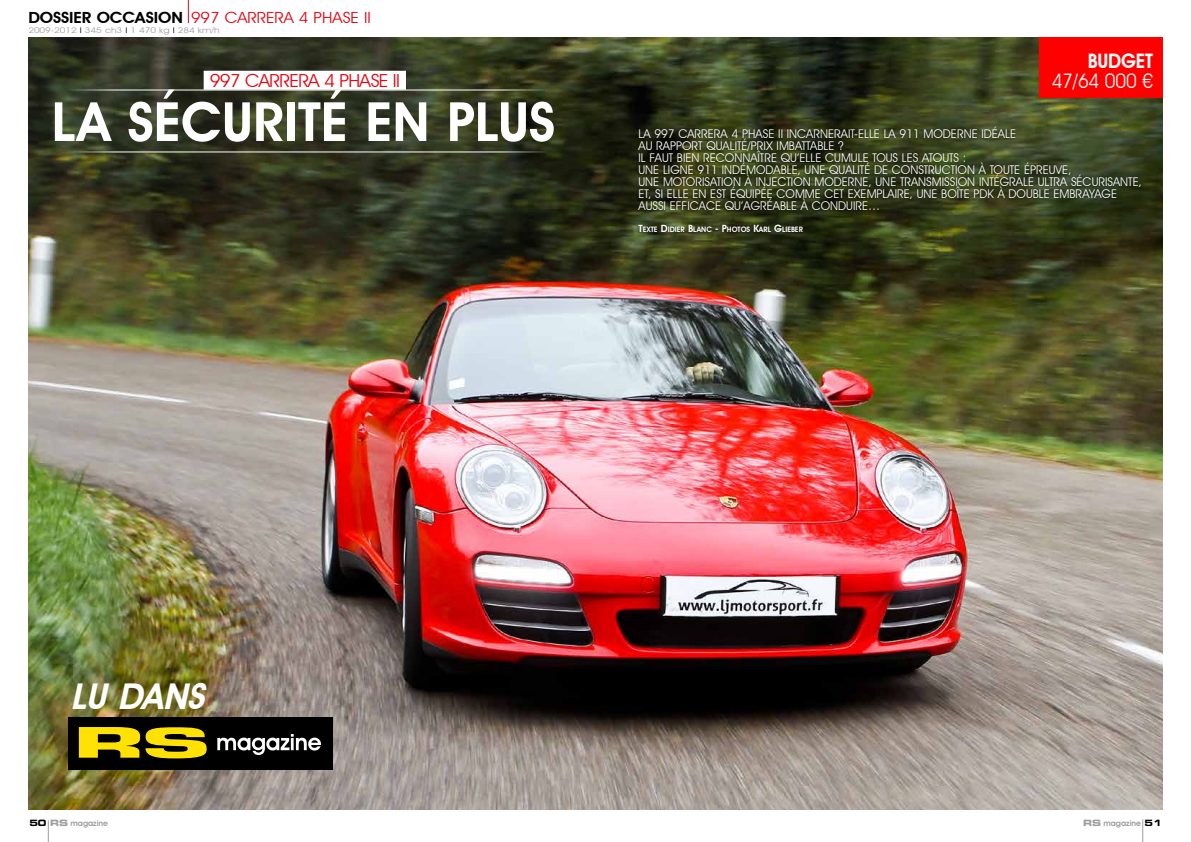
<style>
.page{position:relative;width:1191px;height:842px;background:#fff}
.page>*{position:absolute;margin:0;border:0;box-sizing:border-box;transform-origin:0 0}
.t1{font:600 54.3px "Avant Garde IT Cby BT";color:#fff}
.t2{font:italic 600 35.6px "Avant Garde IT Cby BT";color:#fff}
.t3{font:20px "Avant Garde IT Cby BT";letter-spacing:-.01em;color:#fff;scale:.95 1}
.t4{font:600 20px "Avant Garde IT Cby BT";letter-spacing:-.01em;color:#fff;scale:.95 1}
.t5{font:18px "Avant Garde IT Cby BT";letter-spacing:-.04em;color:#e30613;scale:1.07 1}
.t6{font:15.4px "Avant Garde IT Cby BT";letter-spacing:-.005em;color:#e30613;scale:1.1 1}
.t7{font:12px/12px "Avant Garde IT Cby BT";color:#fff}
.t8{font:600 8px "Avant Garde IT Cby BT";color:#9d9d9c}
.t9{font:7.8px "Avant Garde IT Cby BT";color:#9d9d9c;scale:1.28 1}
.t10{font:600 7.5px "Avant Garde IT Cby BT";color:#fff}
.s1{font-weight:600;color:#000}
.s2{color:#000}
.s3{font-size:10px}
.s4{font-family:"Eurostile Bold Extended Two";font-weight:400;font-size:8.7px;color:#000}
.s5{font-family:"Eurostile Bold Extended Two";font-weight:400;font-size:8.7px}
</style>
<div class="page">
<img style="left:28px;top:38px;width:1134px;height:772px">
<div style="left:204px;top:71px;width:202px;height:19px;background:#fff"></div>
<hr style="left:64px;top:90px;width:484px;height:1px;background:#fff">
<hr style="left:64px;top:151px;width:484px;height:1px;background:#fff">
<div style="left:635px;top:124px;width:508px;height:111px;background:#000;opacity:.75"></div>
<svg style="left:48px;top:820px;width:1px;height:22px"></svg>
<svg style="left:1142px;top:819px;width:1px;height:23px"></svg>
<svg style="left:188px;top:0;width:1px;height:23px"></svg>
<div style="left:1038px;top:38px;width:124px;height:60px;background:#f00"></div>
<div style="left:68px;top:717px;width:264px;height:52px;background:#000"></div>
<svg style="left:217px;top:734px;width:104px;height:21px"></svg>
<svg style="left:79px;top:727px;width:128px;height:31px"></svg>
<p class="t6" style="left:28px;top:8px;width:313px"><span class="s1">DOSSIER OCCASION</span> 997 CARRERA 4 PHASE II</p>
<p class="t9" style="left:28px;top:25px;width:151px">2009-2012 <span class="s2">I</span> 345 ch3 <span class="s2">I</span> 1 470 kg <span class="s2">I</span> 284 km/h</p>
<h3 class="t5" style="left:210px;top:70px;width:179px">997 CARRERA 4 PHASE II</h3>
<h1 class="t1" style="left:52px;top:89px;width:505px">LA SÉCURITÉ EN PLUS</h1>
<h3 class="t4" style="left:1087px;top:49px;width:70px">BUDGET</h3>
<h3 class="t3" style="left:1051px;top:69px;width:108px">47/64 000 €</h3>
<p class="t7" style="left:638px;top:128px;width:505px">LA 997 CARRERA 4 PHASE II INCARNERAIT-ELLE LA 911 MODERNE IDÉALE<br>AU RAPPORT QUALITÉ/PRIX IMBATTABLE ?<br>IL FAUT BIEN RECONNAÎTRE QU’ELLE CUMULE TOUS LES ATOUTS :<br>UNE LIGNE 911 INDÉMODABLE, UNE QUALITÉ DE CONSTRUCTION À TOUTE ÉPREUVE,<br>UNE MOTORISATION À INJECTION MODERNE, UNE TRANSMISSION INTÉGRALE ULTRA SÉCURISANTE, ET, SI ELLE EN EST ÉQUIPÉE COMME CET EXEMPLAIRE, UNE BOÎTE PDK À DOUBLE EMBRAYAGE AUSSI EFFICACE QU’AGRÉABLE À CONDUIRE…</p>
<p class="t10" style="left:638px;top:225px;width:166px"><span class="s3">T</span>EXTE <span class="s3">D</span>IDIER <span class="s3">B</span>LANC <span class="s3">- P</span>HOTOS <span class="s3">K</span>ARL <span class="s3">G</span>LIEBER</p>
<h2 class="t2" style="left:71px;top:675px;width:144px">LU DANS</h2>
<p class="t8" style="left:29px;top:818px;width:80px"><span class="s4">50</span> <span class="s5">RS</span> magazine</p>
<p class="t8" style="left:1083px;top:818px;width:80px"><span class="s5">RS</span> magazine <span class="s4">51</span></p>
</div>
